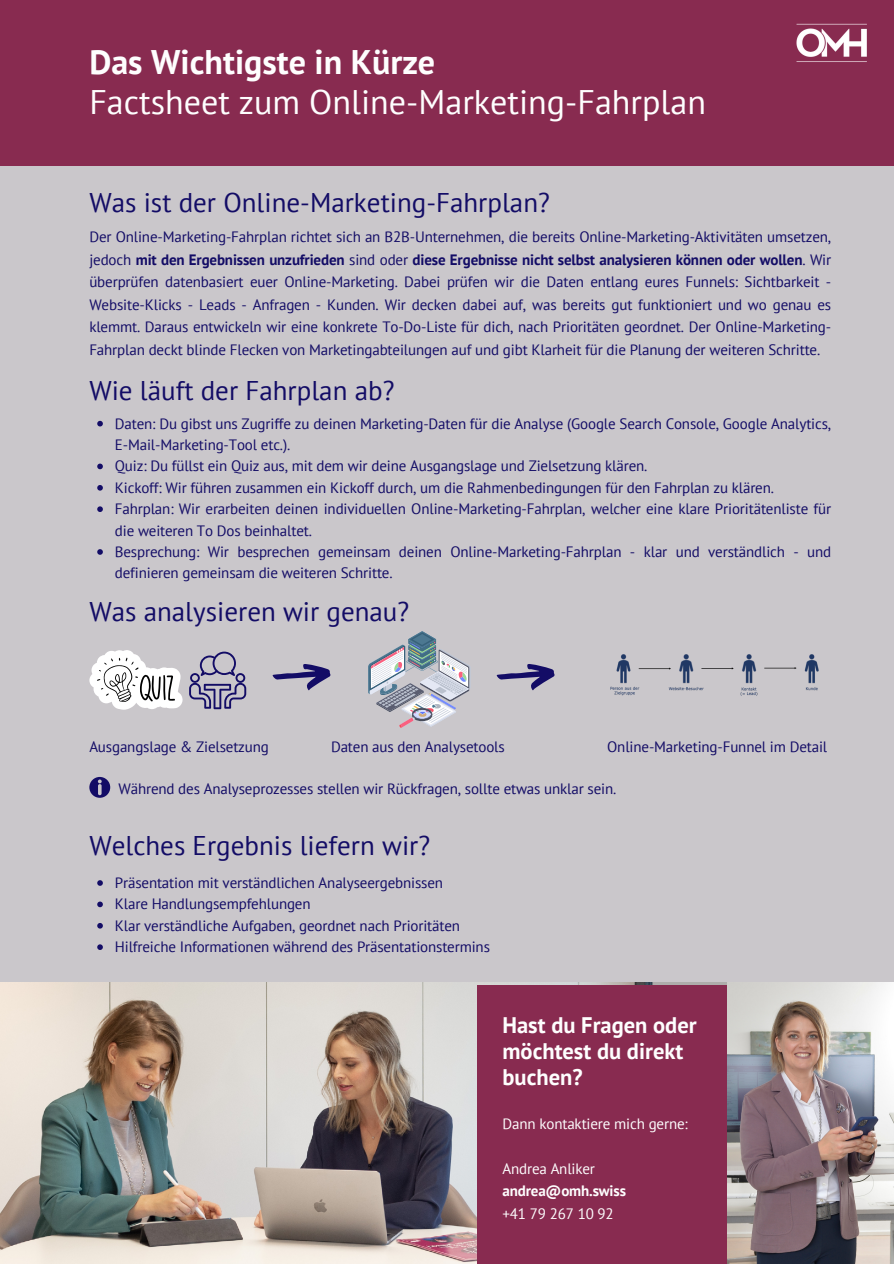
<style>
.page{position:relative;width:894px;height:1264px;background:#fff}
.page>*{position:absolute;margin:0;border:0;box-sizing:border-box;transform-origin:0 0}
.t1{font:34.05px "PT Sans";color:#fefefe}
.t2{font:700 34.05px "PT Sans";color:#fefefe}
.t3{font:27px "PT Sans";color:#130c66}
.t4{font:700 22.5px/25.8px "PT Sans";color:#fefefe}
.t5{font:15px/22.5px "PT Sans";letter-spacing:-.01em;color:#130c66}
.t6{font:15px "PT Sans";letter-spacing:-.01em;color:#fefefe}
.t7{font:700 15px "PT Sans";letter-spacing:-.01em;color:#fefefe}
.s1{font-weight:700}
</style>
<div class="page">
<div style="left:0;top:0;width:893px;height:1263px;background:#cac7cb"></div>
<img style="left:0;top:982px;width:727px;height:281px">
<div style="left:0;top:0;width:893px;height:166px;background:#882b50"></div>
<img style="left:796px;top:23px;width:71px;height:39px">
<svg style="left:89px;top:650px;width:94px;height:59px"></svg>
<svg style="left:368px;top:631px;width:102px;height:97px"></svg>
<img style="left:610px;top:654px;width:209px;height:42px">
<svg style="left:272px;top:664px;width:58px;height:26px"></svg>
<svg style="left:496px;top:664px;width:58px;height:26px"></svg>
<svg style="left:89px;top:777px;width:21px;height:20px"></svg>
<div style="left:477px;top:984px;width:250px;height:279px;background:#882b50"></div>
<img style="left:727px;top:982px;width:166px;height:281px">
<svg style="left:189px;top:651px;width:57px;height:58px"></svg>
<svg style="left:97px;top:880px;width:6px;height:5px"></svg>
<svg style="left:97px;top:901px;width:6px;height:6px"></svg>
<svg style="left:97px;top:923px;width:6px;height:5px"></svg>
<svg style="left:97px;top:944px;width:6px;height:6px"></svg>
<svg style="left:97px;top:421px;width:6px;height:5px"></svg>
<svg style="left:97px;top:463px;width:6px;height:6px"></svg>
<svg style="left:97px;top:485px;width:6px;height:5px"></svg>
<svg style="left:97px;top:506px;width:6px;height:6px"></svg>
<svg style="left:97px;top:549px;width:6px;height:6px"></svg>
<p class="t2" style="left:89px;top:39px;width:347px">Das Wichtigste in Kürze</p>
<p class="t1" style="left:89px;top:80px;width:618px">Factsheet zum Online-Marketing-Fahrplan</p>
<p class="t3" style="left:89px;top:184px;width:462px">Was ist der Online-Marketing-Fahrplan?</p>
<p class="t5" style="left:89px;top:225px;width:743px;text-align:justify">Der Online-Marketing-Fahrplan richtet sich an B2B-Unternehmen, die bereits Online-Marketing-Aktivitäten umsetzen, jedoch <span class="s1">mit den Ergebnissen unzufrieden</span> sind oder <span class="s1">diese Ergebnisse nicht selbst analysieren können oder wollen</span>. Wir überprüfen datenbasiert euer Online-Marketing. Dabei prüfen wir die Daten entlang eures Funnels: Sichtbarkeit - Website-Klicks - Leads - Anfragen - Kunden. Wir decken dabei auf, was bereits gut funktioniert und wo genau es klemmt. Daraus entwickeln wir eine konkrete To-Do-Liste für dich, nach Prioritäten geordnet. Der Online-Marketing-Fahrplan deckt blinde Flecken von Marketingabteilungen auf und gibt Klarheit für die Planung der weiteren Schritte.</p>
<p class="t3" style="left:89px;top:372px;width:306px">Wie läuft der Fahrplan ab?</p>
<p class="t5" style="left:115px;top:412px;width:717px;line-height:21.3px">Daten: Du gibst uns Zugriffe zu deinen Marketing-Daten für die Analyse (Google Search Console, Google Analytics,<br>E-Mail-Marketing-Tool etc.).</p>
<p class="t5" style="left:115px;top:454px;width:534px">Quiz: Du füllst ein Quiz aus, mit dem wir deine Ausgangslage und Zielsetzung klären.</p>
<p class="t5" style="left:115px;top:476px;width:660px">Kickoff: Wir führen zusammen ein Kickoff durch, um die Rahmenbedingungen für den Fahrplan zu klären.</p>
<p class="t5" style="left:115px;top:498px;width:717px;line-height:21.3px">Fahrplan: Wir erarbeiten deinen individuellen Online-Marketing-Fahrplan, welcher eine klare Prioritätenliste für die weiteren To Dos beinhaltet.</p>
<p class="t5" style="left:115px;top:541px;width:717px;line-height:21.3px">Besprechung: Wir besprechen gemeinsam deinen Online-Marketing-Fahrplan - klar und verständlich - und definieren gemeinsam die weiteren Schritte.</p>
<p class="t3" style="left:89px;top:593px;width:321px">Was analysieren wir genau?</p>
<p class="t5" style="left:89px;top:735px;width:181px">Ausgangslage &amp; Zielsetzung</p>
<p class="t5" style="left:331px;top:735px;width:175px">Daten aus den Analysetools</p>
<p class="t5" style="left:607px;top:735px;width:221px">Online-Marketing-Funnel im Detail</p>
<p class="t5" style="left:118px;top:777px;width:499px">Während des Analyseprozesses stellen wir Rückfragen, sollte etwas unklar sein.</p>
<p class="t3" style="left:89px;top:827px;width:342px">Welches Ergebnis liefern wir?</p>
<p class="t5" style="left:115px;top:871px;width:329px">Präsentation mit verständlichen Analyseergebnissen</p>
<p class="t5" style="left:115px;top:892px;width:197px">Klare Handlungsempfehlungen</p>
<p class="t5" style="left:115px;top:914px;width:347px">Klar verständliche Aufgaben, geordnet nach Prioritäten</p>
<p class="t5" style="left:115px;top:935px;width:376px">Hilfreiche Informationen während des Präsentationstermins</p>
<p class="t4" style="left:502px;top:1012px;width:196px">Hast du Fragen oder möchtest du direkt buchen?</p>
<p class="t6" style="left:502px;top:1113px;width:187px">Dann kontaktiere mich gerne:</p>
<p class="t6" style="left:502px;top:1158px;width:94px">Andrea Anliker</p>
<p class="t7" style="left:502px;top:1181px;width:125px">andrea@omh.swiss</p>
<p class="t6" style="left:502px;top:1203px;width:113px">+41 79 267 10 92</p>
</div>
